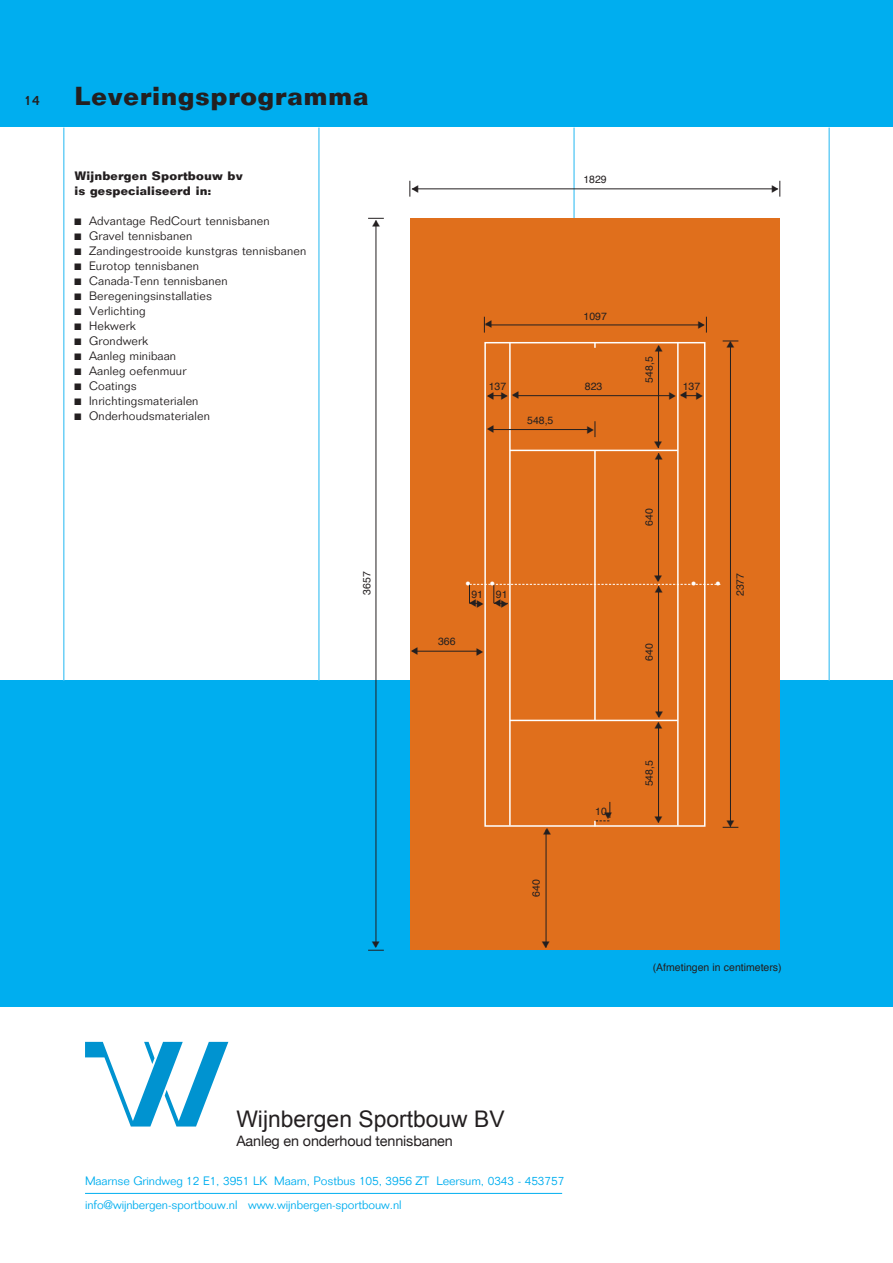
<style>
.page{position:relative;width:893px;height:1263px;background:#00aeef}
.page>*{position:absolute;margin:0;border:0;box-sizing:border-box;transform-origin:0 0}
.t1{font:700 25.5px "Folio";letter-spacing:.025em;color:#231f20}
.t2{font:22.95px "Arial";color:#231f20}
.t3{font:18px "Helvetica";color:#fff}
.t4{font:14.4px "Helvetica Neue";letter-spacing:-.01em;color:#231f20}
.t5{font:500 13.5px "Folio";color:#231f20}
.t6{font:300 12px/15px "Folio";letter-spacing:.015em;color:#231f20}
.t7{font:300 12px/24px "Folio";letter-spacing:-.005em;color:#00aeef}
.t8{font:700 12px/15px "Folio";letter-spacing:.015em;color:#231f20}
.t9{font:10.5px "Helvetica";color:#231f20}
.t10{font:9px "Monotype Sorts";color:#231f20}
.s1{font-family:"Monotype Sorts";font-weight:400;font-size:9px}
</style>
<div class="page">
<div style="left:0;top:128px;width:893px;height:552px;background:#fff"></div>
<div style="left:0;top:1008px;width:893px;height:255px;background:#fff"></div>
<hr style="left:63px;top:128px;width:2px;height:552px;background:#6bcff6">
<hr style="left:318px;top:128px;width:2px;height:552px;background:#6bcff6">
<hr style="left:573px;top:128px;width:2px;height:552px;background:#6bcff6">
<hr style="left:828px;top:128px;width:2px;height:552px;background:#6bcff6">
<div style="left:410px;top:218px;width:370px;height:731px;background:#e06f1c"></div>
<div style="left:484px;top:342px;width:221px;height:485px;border:2px solid #fff"></div>
<hr style="left:509px;top:342px;width:2px;height:483px;background:#fff">
<hr style="left:677px;top:342px;width:2px;height:483px;background:#fff">
<hr style="left:510px;top:450px;width:168px;height:1px;background:#fff">
<hr style="left:510px;top:720px;width:168px;height:1px;background:#fff">
<hr style="left:594px;top:450px;width:2px;height:270px;background:#fff">
<svg style="left:594px;top:342px;width:2px;height:6px"></svg>
<hr style="left:485px;top:325px;width:219px;height:1px;background:#231f20">
<hr style="left:513px;top:395px;width:160px;height:1px;background:#231f20">
<svg style="left:488px;top:395px;width:18px;height:1px"></svg>
<svg style="left:681px;top:395px;width:19px;height:1px"></svg>
<hr style="left:490px;top:429px;width:102px;height:1px;background:#231f20">
<hr style="left:412px;top:651px;width:69px;height:1px;background:#231f20">
<hr style="left:376px;top:220px;width:1px;height:727px;background:#231f20">
<hr style="left:730px;top:342px;width:1px;height:485px;background:#231f20">
<hr style="left:658px;top:722px;width:1px;height:100px;background:#231f20">
<hr style="left:658px;top:453px;width:1px;height:128px;background:#231f20">
<hr style="left:658px;top:586px;width:1px;height:131px;background:#231f20">
<hr style="left:658px;top:346px;width:1px;height:102px;background:#231f20">
<hr style="left:412px;top:188px;width:366px;height:1px;background:#231f20">
<hr style="left:546px;top:830px;width:1px;height:117px;background:#231f20">
<svg style="left:594px;top:802px;width:16px;height:24px"></svg>
<svg style="left:469px;top:584px;width:251px;height:20px"></svg>
<svg style="left:368px;top:218px;width:16px;height:1px"></svg>
<svg style="left:368px;top:950px;width:16px;height:1px"></svg>
<svg style="left:723px;top:827px;width:15px;height:1px"></svg>
<svg style="left:723px;top:341px;width:15px;height:1px"></svg>
<svg style="left:409px;top:181px;width:1px;height:16px"></svg>
<svg style="left:779px;top:181px;width:1px;height:16px"></svg>
<svg style="left:706px;top:317px;width:1px;height:16px"></svg>
<svg style="left:484px;top:317px;width:1px;height:16px"></svg>
<svg style="left:595px;top:421px;width:1px;height:16px"></svg>
<hr style="left:85px;top:1193px;width:477px;height:1px;background:#00aeef">
<svg style="left:85px;top:1042px;width:143px;height:84px"></svg>
<p class="t5" style="left:24px;top:92px;width:17px">14</p>
<h1 class="t1" style="left:74px;top:80px;width:296px">Leveringsprogramma</h1>
<p class="t8" style="left:74px;top:168px;width:170px">Wijnbergen Sportbouw bv is gespecialiseerd in:</p>
<p class="t6" style="left:74px;top:213px;width:233px"><span class="s1">N</span> Advantage RedCourt tennisbanen<br><span class="s1">N</span> Gravel tennisbanen<br><span class="s1">N</span> Zandingestrooide kunstgras tennisbanen<br><span class="s1">N</span> Eurotop tennisbanen<br><span class="s1">N</span> Canada-Tenn tennisbanen<br><span class="s1">N</span> Beregeningsinstallaties<br><span class="s1">N</span> Verlichting<br><span class="s1">N</span> Hekwerk<br><span class="s1">N</span> Grondwerk<br><span class="s1">N</span> Aanleg minibaan<br><span class="s1">N</span> Aanleg oefenmuur<br><span class="s1">N</span> Coatings<br><span class="s1">N</span> Inrichtingsmaterialen<br><span class="s1">N</span> Onderhoudsmaterialen</p>
<p class="t10" style="left:380px;top:227px;width:10px;rotate:-180deg">T</p>
<p class="t9" style="left:359px;top:595px;width:25px;rotate:-90deg">3657</p>
<p class="t10" style="left:419px;top:185px;width:10px;rotate:90deg">T</p>
<p class="t9" style="left:583px;top:172px;width:25px">1829</p>
<p class="t10" style="left:492px;top:320px;width:10px;rotate:90deg">T</p>
<p class="t9" style="left:584px;top:308px;width:25px">1097</p>
<p class="t10" style="left:663px;top:352px;width:10px;rotate:-180deg">T</p>
<p class="t10" style="left:698px;top:329px;width:10px;rotate:-90deg">T</p>
<p class="t9" style="left:641px;top:383px;width:28px;rotate:-90deg">548,5</p>
<p class="t9" style="left:489px;top:378px;width:19px">137</p>
<p class="t9" style="left:585px;top:378px;width:19px">823</p>
<p class="t9" style="left:683px;top:378px;width:19px">137</p>
<p class="t9" style="left:527px;top:412px;width:28px">548,5</p>
<p class="t10" style="left:494px;top:392px;width:10px;rotate:90deg">T</p>
<p class="t10" style="left:519px;top:391px;width:10px;rotate:90deg">T</p>
<p class="t10" style="left:687px;top:391px;width:10px;rotate:90deg">T</p>
<p class="t10" style="left:494px;top:425px;width:10px;rotate:90deg">T</p>
<p class="t10" style="left:501px;top:400px;width:10px;rotate:-90deg">T</p>
<p class="t10" style="left:669px;top:400px;width:10px;rotate:-90deg">T</p>
<p class="t10" style="left:695px;top:400px;width:10px;rotate:-90deg">T</p>
<p class="t10" style="left:587px;top:434px;width:10px;rotate:-90deg">T</p>
<p class="t10" style="left:654px;top:441px;width:10px">T</p>
<p class="t10" style="left:663px;top:460px;width:10px;rotate:-180deg">T</p>
<p class="t9" style="left:641px;top:526px;width:19px;rotate:-90deg">640</p>
<p class="t10" style="left:735px;top:349px;width:10px;rotate:-180deg">T</p>
<p class="t10" style="left:654px;top:575px;width:10px">T</p>
<h3 class="t3" style="left:465px;top:569px;width:32px">• •</h3>
<h3 class="t3" style="left:690px;top:569px;width:32px">• •</h3>
<p class="t10" style="left:663px;top:593px;width:10px;rotate:-180deg">T</p>
<p class="t9" style="left:496px;top:586px;width:13px">91</p>
<p class="t9" style="left:471px;top:586px;width:13px">91</p>
<p class="t10" style="left:501px;top:599px;width:10px;rotate:90deg">T</p>
<p class="t10" style="left:501px;top:607px;width:10px;rotate:-90deg">T</p>
<p class="t10" style="left:477px;top:599px;width:10px;rotate:90deg">T</p>
<p class="t10" style="left:476px;top:607px;width:10px;rotate:-90deg">T</p>
<p class="t9" style="left:732px;top:596px;width:25px;rotate:-90deg">2377</p>
<p class="t9" style="left:438px;top:633px;width:19px">366</p>
<p class="t10" style="left:418px;top:647px;width:10px;rotate:90deg">T</p>
<p class="t10" style="left:476px;top:656px;width:10px;rotate:-90deg">T</p>
<p class="t10" style="left:551px;top:835px;width:10px;rotate:-180deg">T</p>
<p class="t9" style="left:528px;top:897px;width:19px;rotate:-90deg">640</p>
<p class="t9" style="left:595px;top:803px;width:13px">10</p>
<p class="t10" style="left:604px;top:812px;width:10px">T</p>
<p class="t9" style="left:641px;top:661px;width:19px;rotate:-90deg">640</p>
<p class="t10" style="left:655px;top:711px;width:10px">T</p>
<p class="t10" style="left:662px;top:729px;width:10px;rotate:-180deg">T</p>
<p class="t9" style="left:641px;top:786px;width:28px;rotate:-90deg">548,5</p>
<p class="t10" style="left:654px;top:816px;width:10px">T</p>
<p class="t10" style="left:726px;top:819px;width:10px">T</p>
<p class="t10" style="left:372px;top:940px;width:10px">T</p>
<p class="t10" style="left:542px;top:941px;width:10px">T</p>
<p class="t10" style="left:771px;top:193px;width:10px;rotate:-90deg">T</p>
<p class="t9" style="left:653px;top:959px;width:130px">(Afmetingen in centimeters)</p>
<h2 class="t2" style="left:236px;top:1103px;width:270px">Wijnbergen Sportbouw BV</h2>
<p class="t4" style="left:236px;top:1132px;width:218px">Aanleg en onderhoud tennisbanen</p>
<p class="t7" style="left:85px;top:1168px;width:481px">Maarnse Grindweg 12 E1, 3951 LK Maarn, Postbus 105, 3956 ZT Leersum, 0343 - 453757 info@wijnbergen-sportbouw.nl www.wijnbergen-sportbouw.nl</p>
</div>
